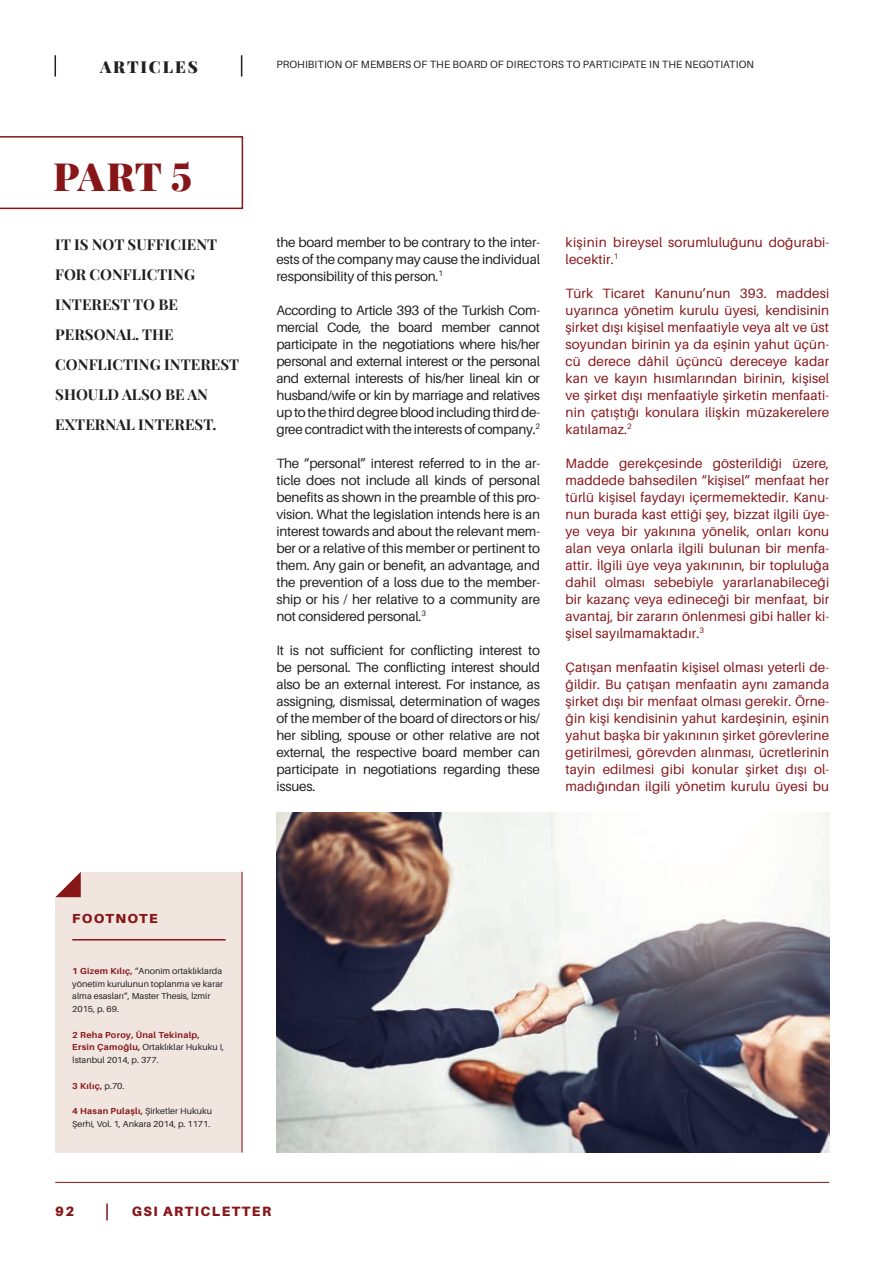
<style>
.page{position:relative;width:893px;height:1263px;background:#fff}
.page>*{position:absolute;margin:0;border:0;box-sizing:border-box;transform-origin:0 0}
.t1{font:900 39px "Playfair Display";color:#871619}
.t2{font:900 16.5px "Playfair Display";letter-spacing:.12em;color:#231f20}
.YAN_SPOT_ING{font:700 15px/30px "Playfair Display";letter-spacing:.005em;color:#231f20}
.ING_metin{font:13.5px/17px "Aileron";letter-spacing:-.015em;color:#231f20;text-align:justify}
.TR_metin{font:13.5px/17px "Aileron";letter-spacing:.01em;color:#871619;text-align:justify}
.t3{font:900 13.5px "Aileron";letter-spacing:.11em;color:#871619}
.t4{font:900 13.05px "Aileron";letter-spacing:.1em;color:#871619}
.t5{font:10.5px "Aileron";letter-spacing:.01em;color:#231f20}
.t6{font:8.7px/12.8px "Aileron";color:#231f20}
.t7{font:700 8.7px "Aileron";letter-spacing:.03em;color:#871619}
.s1{font-weight:700;color:#871619}
.s2{font-weight:400;color:#231f20}
</style>
<div class="page">
<svg style="left:0;top:136px;width:243px;height:73px"></svg>
<hr style="left:55px;top:1182px;width:774px;height:1px;background:#871619">
<svg style="left:106px;top:1203px;width:2px;height:17px"></svg>
<svg style="left:55px;top:55px;width:1px;height:22px"></svg>
<svg style="left:241px;top:55px;width:1px;height:22px"></svg>
<img style="left:276px;top:812px;width:553px;height:340px">
<div style="left:55px;top:872px;width:187px;height:280px;background:#f0e5df"></div>
<hr style="left:72px;top:939px;width:154px;height:1px;background:#871619">
<svg style="left:55px;top:872px;width:26px;height:25px"></svg>
<hr style="left:242px;top:872px;width:1px;height:280px;background:#871619">
<p class="t2" style="left:100px;top:54px;width:99px">ARTICLES</p>
<h1 class="t1" style="left:53px;top:146px;width:140px">PART 5</h1>
<p class="YAN_SPOT_ING" style="left:55px;top:228px;width:186px">IT IS NOT SUFFICIENT<br>FOR CONFLICTING<br>INTEREST TO BE<br>PERSONAL. THE<br>CONFLICTING INTEREST<br>SHOULD ALSO BE AN<br>EXTERNAL INTEREST.</p>
<p class="t5" style="left:276px;top:59px;width:479px">PROHIBITION OF MEMBERS OF THE BOARD OF DIRECTORS TO PARTICIPATE IN THE NEGOTIATION</p>
<p class="ING_metin" style="left:276px;top:234px;width:265px">the board member to be contrary to the inter&shy;ests of the company may cause the individual responsibility of this person.<sup>1</sup></p>
<p class="ING_metin" style="left:276px;top:302px;width:265px">According to Article 393 of the Turkish Com&shy;mercial Code, the board member cannot participate in the negotiations where his/her personal and external interest or the personal and external interests of his/her lineal kin or husband/wife or kin by marriage and relatives up to the third degree blood including third de&shy;gree contradict with the interests of company.<sup>2</sup></p>
<p class="ING_metin" style="left:276px;top:455px;width:265px">The “personal” interest referred to in the ar&shy;ticle does not include all kinds of personal benefits as shown in the preamble of this pro&shy;vision. What the legislation intends here is an interest towards and about the relevant mem&shy;ber or a relative of this member or pertinent to them. Any gain or benefit, an advantage, and the prevention of a loss due to the member&shy;ship or his / her relative to a community are not considered personal.<sup>3</sup></p>
<p class="ING_metin" style="left:276px;top:642px;width:265px">It is not sufficient for conflicting interest to be personal. The conflicting interest should also be an external interest. For instance, as assigning, dismissal, determination of wages of the member of the board of directors or his/ her sibling, spouse or other relative are not external, the respective board member can participate in negotiations regarding these issues.</p>
<p class="TR_metin" style="left:566px;top:234px;width:265px">kişinin bireysel sorumluluğunu doğurabi&shy;lecektir.<sup>1</sup></p>
<p class="TR_metin" style="left:566px;top:285px;width:265px">Türk Ticaret Kanunu’nun 393. maddesi uyarınca yönetim kurulu üyesi, kendisinin şirket dışı kişisel menfaatiyle veya alt ve üst soyundan birinin ya da eşinin yahut üçün&shy;cü derece dâhil üçüncü dereceye kadar kan ve kayın hısımlarından birinin, kişisel ve şirket dışı menfaatiyle şirketin menfaati&shy;nin çatıştığı konulara ilişkin müzakerelere katılamaz.<sup>2</sup></p>
<p class="TR_metin" style="left:566px;top:455px;width:265px">Madde gerekçesinde gösterildiği üzere, maddede bahsedilen “kişisel” menfaat her türlü kişisel faydayı içermemektedir. Kanu&shy;nun burada kast ettiği şey, bizzat ilgili üye&shy;ye veya bir yakınına yönelik, onları konu alan veya onlarla ilgili bulunan bir menfa&shy;attir. İlgili üye veya yakınının, bir topluluğa dahil olması sebebiyle yararlanabileceği bir kazanç veya edineceği bir menfaat, bir avantaj, bir zararın önlenmesi gibi haller ki&shy;şisel sayılmamaktadır.<sup>3</sup></p>
<p class="TR_metin" style="left:566px;top:659px;width:265px">Çatışan menfaatin kişisel olması yeterli de&shy;ğildir. Bu çatışan menfaatin aynı zamanda şirket dışı bir menfaat olması gerekir. Örne&shy;ğin kişi kendisinin yahut kardeşinin, eşinin yahut başka bir yakınının şirket görevlerine getirilmesi, görevden alınması, ücretlerinin tayin edilmesi gibi konular şirket dışı ol&shy;madığından ilgili yönetim kurulu üyesi bu</p>
<p class="t4" style="left:72px;top:911px;width:87px">FOOTNOTE</p>
<p class="t6" style="left:72px;top:964px;width:152px"><span class="s1">1 Gizem Kılıç,</span> “Anonim ortaklıklarda yönetim kurulunun toplanma ve karar alma esasları”, Master Thesis, İzmir<br>2015, p. 69.</p>
<p class="t6" style="left:72px;top:1028px;width:153px"><span class="s1">2 Reha Poroy, Ünal Tekinalp,<br>Ersin Çamoğlu,</span> Ortaklıklar Hukuku I,<br>İstanbul 2014, p. 377.</p>
<p class="t7" style="left:72px;top:1081px;width:54px">3 Kılıç, <span class="s2">p.70.</span></p>
<p class="t6" style="left:72px;top:1105px;width:141px"><span class="s1">4 Hasan Pulaşlı,</span> Şirketler Hukuku<br>Şerhi, Vol. 1, Ankara 2014, p. 1171.</p>
<p class="t3" style="left:55px;top:1203px;width:21px">92</p>
<p class="t3" style="left:132px;top:1203px;width:141px">GSI ARTICLETTER</p>
</div>
